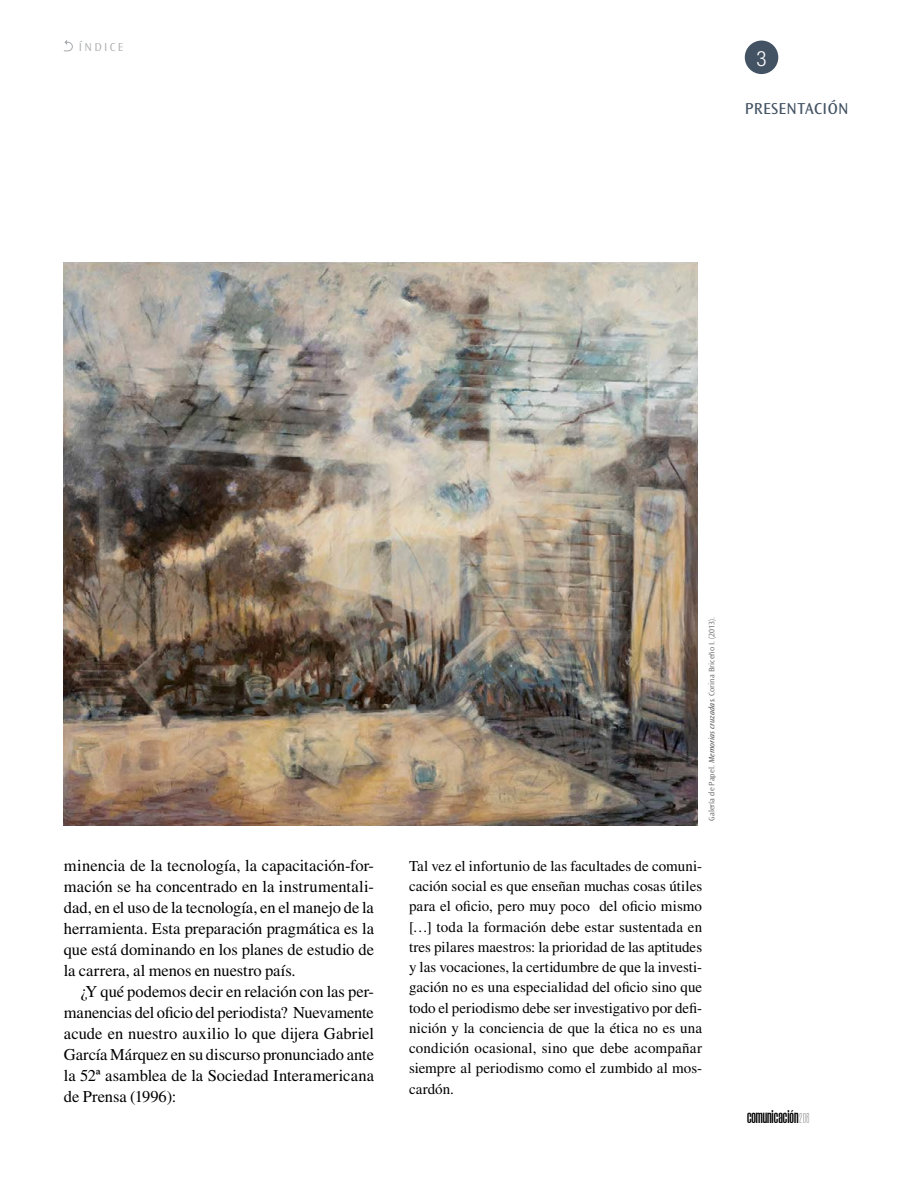
<style>
.page{position:relative;width:915px;height:1191px;background:#fff}
.page>*{position:absolute;margin:0;border:0;box-sizing:border-box;transform-origin:0 0}
.t1{font:300 condensed 21px "Helvetica Neue LT Std";color:#fff}
.t2{font:600 20.55px "Morganite";letter-spacing:.005em;color:#000;scale:1.04 1}
.t3{font:16.5px/21px "Times LT Std";letter-spacing:-.005em;color:#000;text-align:justify}
.t4{font:16.5px "Ocean Sans Std";letter-spacing:.025em;color:#435363}
.t5{font:15px/20.2px "Times LT Std";color:#000;text-align:justify}
.t6{font:300 12px "Ocean Sans Std";letter-spacing:.2em;color:#a7a9ac}
.t7{font:300 8.25px "Ocean Sans Std";letter-spacing:.005em;color:#58595b}
.s1{font-weight:400;font-style:italic}
.s2{font-weight:100;font-size:14.25px}
</style>
<div class="page">
<div style="left:744px;top:41px;width:34px;height:33px;background:#435363;border-radius:50%"></div>
<svg style="left:64px;top:40px;width:9px;height:11px"></svg>
<img style="left:64px;top:262px;width:633px;height:563px">
<p class="t6" style="left:79px;top:40px;width:46px">ÍNDICE</p>
<h1 class="t1" style="left:756px;top:46px;width:12px">3</h1>
<p class="t4" style="left:744px;top:100px;width:105px">PRESENTACIÓN</p>
<p class="t3" style="left:64px;top:854px;width:311px">minencia de la tecnología, la capacitación-for&shy;mación se ha concentrado en la instrumentali&shy;dad, en el uso de la tecnología, en el manejo de la herramienta. Esta preparación pragmática es la que está dominando en los planes de estudio de la carrera, al menos en nuestro país.</p>
<p class="t3" style="left:64px;top:980px;width:311px;text-indent:17px">¿Y qué podemos decir en relación con las per&shy;manencias del oficio del periodista? Nuevamente acude en nuestro auxilio lo que dijera Gabriel García Márquez en su discurso pronunciado ante la 52ª asamblea de la Sociedad Interamericana de Prensa (1996):</p>
<p class="t7" style="left:707px;top:821px;width:206px;rotate:-90deg">Galería de Papel. <span class="s1">Memorias cruzadas</span>. Corina Briceño I. (2013).</p>
<p class="t5" style="left:409px;top:855px;width:294px">Tal vez el infortunio de las facultades de comuni&shy;cación social es que enseñan muchas cosas útiles para el oficio, pero muy poco del oficio mismo […] toda la formación debe estar sustentada en tres pilares maestros: la prioridad de las aptitudes y las vocaciones, la certidumbre de que la investi&shy;gación no es una especialidad del oficio sino que todo el periodismo debe ser investigativo por defi&shy;nición y la conciencia de que la ética no es una condición ocasional, sino que debe acompañar siempre al periodismo como el zumbido al mos&shy;cardón.</p>
<h2 class="t2" style="left:746px;top:1105px;width:61px">comunicación<span class="s2">206</span></h2>
</div>
